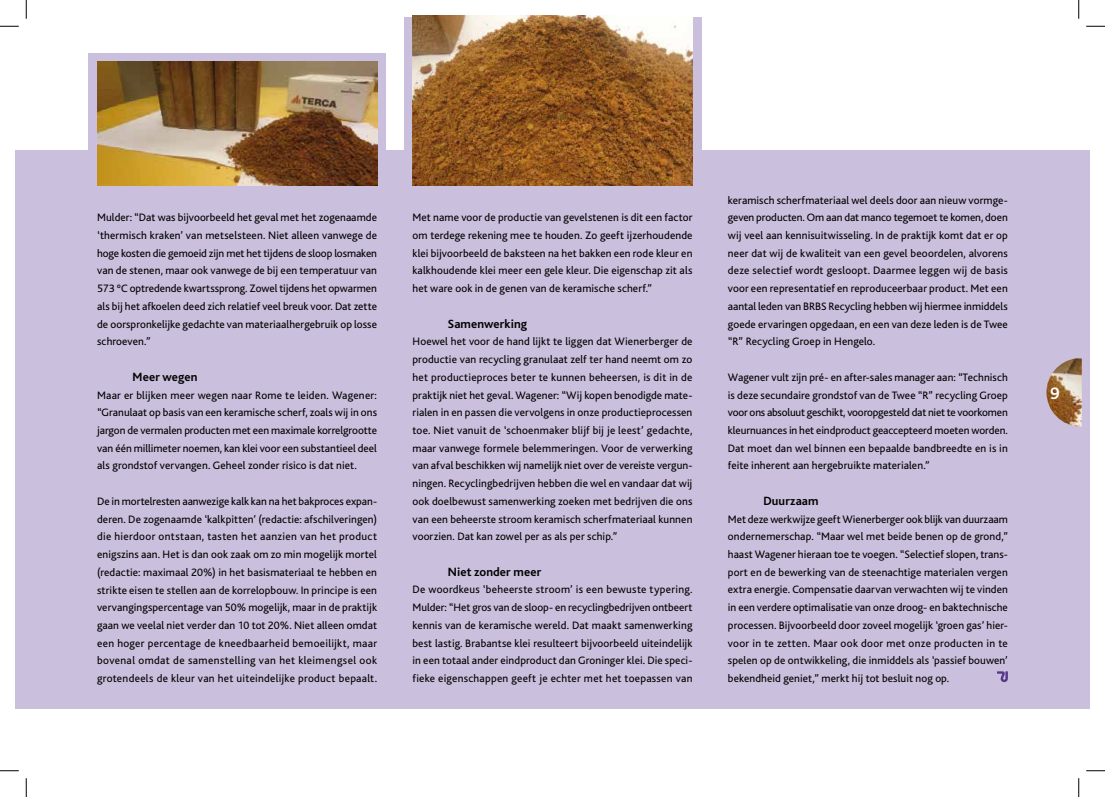
<style>
.page{position:relative;width:1105px;height:797px;background:#fff}
.page>*{position:absolute;margin:0;border:0;box-sizing:border-box;transform-origin:0 0}
.t1{font:700 17.5px "Bliss";color:#fff}
.t2{font:700 12.5px "Bliss";letter-spacing:.01em;color:#000}
.t3{font:11.25px/17.8px "Bliss";letter-spacing:.01em;color:#000;text-align:justify}
</style>
<div class="page">
<div style="left:26px;top:150px;width:1063px;height:559px;background:#cabfdc"></div>
<div style="left:16px;top:150px;width:10px;height:559px;background:#cabfdc"></div>
<div style="left:404px;top:18px;width:297px;height:177px;background:#cabfdc"></div>
<div style="left:88px;top:53px;width:298px;height:124px;background:#cabfdc"></div>
<img style="left:97px;top:62px;width:280px;height:124px">
<img style="left:412px;top:16px;width:280px;height:170px">
<svg style="left:997px;top:671px;width:11px;height:12px"></svg>
<img style="left:1046px;top:358px;width:36px;height:68px">
<svg style="left:0;top:25px;width:19px;height:2px"></svg>
<svg style="left:1086px;top:25px;width:19px;height:2px"></svg>
<svg style="left:0;top:770px;width:19px;height:1px"></svg>
<svg style="left:1086px;top:770px;width:19px;height:1px"></svg>
<svg style="left:25px;top:0;width:2px;height:19px"></svg>
<svg style="left:25px;top:778px;width:2px;height:19px"></svg>
<svg style="left:1078px;top:0;width:1px;height:19px"></svg>
<svg style="left:1078px;top:778px;width:1px;height:19px"></svg>
<p class="t3" style="left:97px;top:209px;width:281px">Mulder: “Dat was bijvoorbeeld het geval met het zogenaamde ‘thermisch kraken’ van metselsteen. Niet alleen vanwege de hoge kosten die gemoeid zijn met het tijdens de sloop losmaken van de stenen, maar ook vanwege de bij een temperatuur van 573 ºC optredende kwartssprong. Zowel tijdens het opwarmen als bij het afkoelen deed zich relatief veel breuk voor. Dat zette de oorspronkelijke gedachte van materiaalhergebruik op losse schroeven.”</p>
<p class="t2" style="left:133px;top:370px;width:66px">Meer wegen</p>
<p class="t3" style="left:97px;top:386px;width:281px">Maar er blijken meer wegen naar Rome te leiden. Wagener: “Granulaat op basis van een keramische scherf, zoals wij in ons jargon de vermalen producten met een maximale korrelgrootte van één millimeter noemen, kan klei voor een substantieel deel als grondstof vervangen. Geheel zonder risico is dat niet.</p>
<p class="t3" style="left:97px;top:492px;width:281px">De in mortelresten aanwezige kalk kan na het bakproces expan&shy;deren. De zogenaamde ‘kalkpitten’ (redactie: afschilveringen) die hierdoor ontstaan, tasten het aanzien van het product enigszins aan. Het is dan ook zaak om zo min mogelijk mortel (redactie: maximaal 20%) in het basismateriaal te hebben en strikte eisen te stellen aan de korrelopbouw. In principe is een vervangingspercentage van 50% mogelijk, maar in de praktijk gaan we veelal niet verder dan 10 tot 20%. Niet alleen omdat een hoger percentage de kneedbaarheid bemoeilijkt, maar bovenal omdat de samenstelling van het kleimengsel ook grotendeels de kleur van het uiteindelijke product bepaalt.</p>
<p class="t3" style="left:412px;top:209px;width:281px">Met name voor de productie van gevelstenen is dit een factor om terdege rekening mee te houden. Zo geeft ijzerhoudende klei bijvoorbeeld de baksteen na het bakken een rode kleur en kalkhoudende klei meer een gele kleur. Die eigenschap zit als het ware ook in de genen van de keramische scherf.”</p>
<p class="t2" style="left:448px;top:317px;width:81px">Samenwerking</p>
<p class="t3" style="left:412px;top:333px;width:281px">Hoewel het voor de hand lijkt te liggen dat Wienerberger de productie van recycling granulaat zelf ter hand neemt om zo het productieproces beter te kunnen beheersen, is dit in de praktijk niet het geval. Wagener: “Wij kopen benodigde mate&shy;rialen in en passen die vervolgens in onze productieprocessen toe. Niet vanuit de ‘schoenmaker blijf bij je leest’ gedachte, maar vanwege formele belemmeringen. Voor de verwerking van afval beschikken wij namelijk niet over de vereiste vergun&shy;ningen. Recyclingbedrijven hebben die wel en vandaar dat wij ook doelbewust samenwerking zoeken met bedrijven die ons van een beheerste stroom keramisch scherfmateriaal kunnen voorzien. Dat kan zowel per as als per schip.”</p>
<p class="t2" style="left:448px;top:565px;width:95px">Niet zonder meer</p>
<p class="t3" style="left:412px;top:581px;width:281px">De woordkeus ‘beheerste stroom’ is een bewuste typering.<br>Mulder: “Het gros van de sloop- en recyclingbedrijven ontbeert kennis van de keramische wereld. Dat maakt samenwerking best lastig. Brabantse klei resulteert bijvoorbeeld uiteindelijk in een totaal ander eindproduct dan Groninger klei. Die speci&shy;fieke eigenschappen geeft je echter met het toepassen van</p>
<p class="t3" style="left:728px;top:191px;width:282px">keramisch scherfmateriaal wel deels door aan nieuw vormge&shy;geven producten. Om aan dat manco tegemoet te komen, doen wij veel aan kennisuitwisseling. In de praktijk komt dat er op neer dat wij de kwaliteit van een gevel beoordelen, alvorens deze selectief wordt gesloopt. Daarmee leggen wij de basis voor een representatief en reproduceerbaar product. Met een aantal leden van BRBS Recycling hebben wij hiermee inmiddels goede ervaringen opgedaan, en een van deze leden is de Twee “R” Recycling Groep in Hengelo.</p>
<p class="t3" style="left:728px;top:368px;width:281px">Wagener vult zijn pré- en after-sales manager aan: “Technisch is deze secundaire grondstof van de Twee “R” recycling Groep voor ons absoluut geschikt, vooropgesteld dat niet te voorkomen kleurnuances in het eindproduct geaccepteerd moeten worden.<br>Dat moet dan wel binnen een bepaalde bandbreedte en is in feite inherent aan hergebruikte materialen.”</p>
<p class="t2" style="left:763px;top:494px;width:57px">Duurzaam</p>
<p class="t3" style="left:728px;top:510px;width:281px">Met deze werkwijze geeft Wienerberger ook blijk van duurzaam ondernemerschap. “Maar wel met beide benen op de grond,” haast Wagener hieraan toe te voegen. “Selectief slopen, trans&shy;port en de bewerking van de steenachtige materialen vergen extra energie. Compensatie daarvan verwachten wij te vinden in een verdere optimalisatie van onze droog- en baktechnische processen. Bijvoorbeeld door zoveel mogelijk ‘groen gas’ hier&shy;voor in te zetten. Maar ook door met onze producten in te spelen op de ontwikkeling, die inmiddels als ‘passief bouwen’ bekendheid geniet,” merkt hij tot besluit nog op.</p>
<h1 class="t1" style="left:1050px;top:383px;width:11px">9</h1>
</div>
